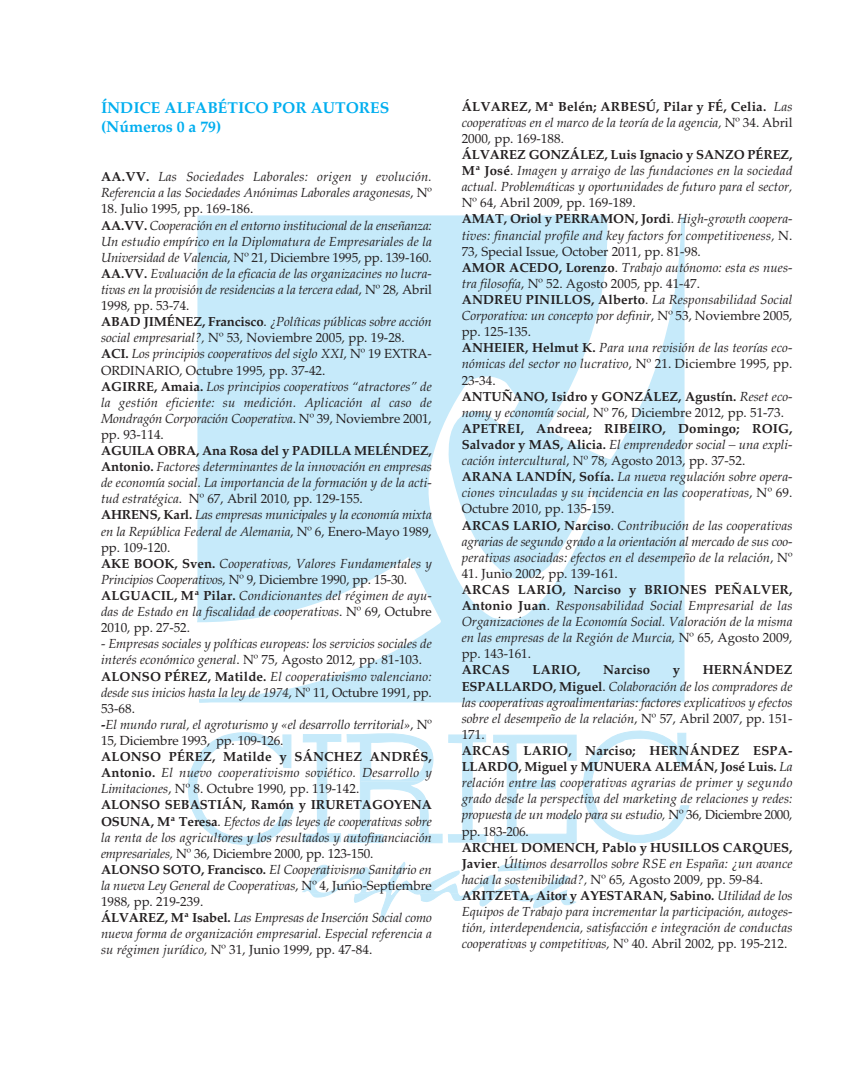
<style>
.page{position:relative;width:844px;height:1092px;background:#fff}
.page>*{position:absolute;margin:0;border:0;box-sizing:border-box;transform-origin:0 0}
.t1{font:700 15.75px/19.2px "Palatino";color:#00aeef}
.t2{font:italic 13.12px/16.1px "Palatino";color:#231f20}
.t3{font:13.12px "Palatino";color:#231f20}
.t4{font:700 13.12px "Palatino";letter-spacing:.015em;color:#231f20}
.s1{font-weight:700;font-style:normal}
.s2{font-style:normal}
</style>
<div class="page">
<svg style="left:188px;top:730px;width:501px;height:193px"></svg>
<svg style="left:197px;top:215px;width:488px;height:488px"></svg>
<p class="t1" style="left:101px;top:97px;width:290px">ÍNDICE ALFABÉTICO POR AUTORES (Números 0 a 79)</p>
<p class="t2" style="left:101px;top:169px;width:332px"><span class="s1">AA.VV.</span> Las Sociedades Laborales: origen y evolución.<br>Referencia a las Sociedades Anónimas Laborales aragonesas<span class="s2">, Nº</span></p>
<p class="t2" style="left:101px;top:201px;width:332px"><span class="s2">18. Julio 1995, pp. 169-186.<br></span><span class="s1">AA.VV.</span> Cooperación en el entorno institucional de la enseñanza:<br>Un estudio empírico en la Diplomatura de Empresariales de la Universidad de Valencia<span class="s2">, Nº 21, Diciembre 1995, pp. 139-160.<br></span><span class="s1">AA.VV.</span> Evaluación de la eficacia de las organizacines no lucra&shy;tivas en la provisión de residencias a la tercera edad<span class="s2">, Nº 28, Abril 1998, pp. 53-74.<br></span><span class="s1">ABAD JIMÉNEZ, Francisco</span><span class="s2">.</span> ¿Políticas públicas sobre acción social empresarial?, <span class="s2">Nº 53, Noviembre 2005, pp. 19-28.<br></span><span class="s1">ACI.</span> Los principios cooperativos del siglo XXI<span class="s2">, Nº 19 EXTRA-ORDINARIO, Octubre 1995, pp. 37-42.<br></span><span class="s1">AGIRRE, Amaia.</span> Los principios cooperativos “atractores” de la gestión eficiente: su medición. Aplicación al caso de Mondragón Corporación Cooperativa<span class="s2">. Nº 39, Noviembre 2001, pp. 93-114.</span></p>
<p class="t2" style="left:101px;top:442px;width:332px"><span class="s1">AGUILA OBRA, Ana Rosa del y PADILLA MELÉNDEZ, Antonio.</span> Factores determinantes de la innovación en empresas de economía social. La importancia de la formación y de la acti&shy;tud estratégica<span class="s2">. Nº 67, Abril 2010, pp. 129-155.<br></span><span class="s1">AHRENS, Karl.</span> Las empresas municipales y la economía mixta en la República Federal de Alemania<span class="s2">, Nº 6, Enero-Mayo 1989, pp. 109-120.<br></span><span class="s1">AKE BOOK, Sven.</span> Cooperativas, Valores Fundamentales y Principios Cooperativos<span class="s2">, Nº 9, Diciembre 1990, pp. 15-30.<br></span><span class="s1">ALGUACIL, Mª Pilar.</span> Condicionantes del régimen de ayu&shy;das de Estado en la fiscalidad de cooperativas<span class="s2">. Nº 69, Octubre 2010, pp. 27-52.</span></p>
<p class="t2" style="left:101px;top:635px;width:332px"><span class="s2">-</span> Empresas sociales y políticas europeas: los servicios sociales de interés económico general<span class="s2">. Nº 75, Agosto 2012, pp. 81-103.<br></span><span class="s1">ALONSO PÉREZ, Matilde.</span> El cooperativismo valenciano: desde sus inicios hasta la ley de 1974<span class="s2">, Nº 11, Octubre 1991, pp.<br>53-68.<br></span><span class="s1">-</span>El mundo rural, el agroturismo y «el desarrollo territorial»<span class="s2">, Nº 15, Diciembre 1993, pp. 109-126.</span></p>
<p class="t2" style="left:101px;top:748px;width:332px"><span class="s1">ALONSO PÉREZ, Matilde y SÁNCHEZ ANDRÉS, Antonio.</span> El nuevo cooperativismo soviético. Desarrollo y Limitaciones<span class="s2">, Nº 8. Octubre 1990, pp. 119-142.<br></span><span class="s1">ALONSO SEBASTIÁN, Ramón y IRURETAGOYENA OSUNA, Mª Teresa</span><span class="s2">.</span> Efectos de las leyes de cooperativas sobre la renta de los agricultores y los resultados y autofinanciación empresariales, <span class="s2">Nº 36, Diciembre 2000, pp. 123-150.<br></span><span class="s1">ALONSO SOTO, Francisco.</span> El Cooperativismo Sanitario en la nueva Ley General de Cooperativas<span class="s2">, Nº 4, Junio-Septiembre 1988, pp. 219-239.<br></span><span class="s1">ÁLVAREZ, Mª Isabel.</span> Las Empresas de Inserción Social como nueva forma de organización empresarial. Especial referencia a su régimen jurídico, <span class="s2">Nº 31, Junio 1999, pp. 47-84.</span></p>
<p class="t2" style="left:461px;top:98px;width:332px;text-align:justify"><span class="s1">ÁLVAREZ, Mª Belén; ARBESÚ, Pilar y FÉ, Celia.</span> Las cooperativas en el marco de la teoría de la agencia, <span class="s2">Nº 34. Abril 2000, pp. 169-188.</span></p>
<p class="t2" style="left:461px;top:146px;width:332px;text-align:justify"><span class="s1">ÁLVAREZ GONZÁLEZ, Luis Ignacio y SANZO PÉREZ, Mª José</span><span class="s2">.</span> Imagen y arraigo de las fundaciones en la sociedad actual. Problemáticas y oportunidades de futuro para el sector,</p>
<p class="t2" style="left:461px;top:195px;width:332px"><span class="s2">Nº 64, Abril 2009, pp. 169-189.<br></span><span class="s1">AMAT, Oriol y PERRAMON, Jordi</span><span class="s2">.</span> High-growth coopera&shy;tives: financial profile and key factors for competitiveness, <span class="s2">N.<br>73, Special Issue, October 2011, pp. 81-98.<br></span><span class="s1">AMOR ACEDO, Lorenzo</span><span class="s2">.</span> Trabajo autónomo: esta es nues&shy;tra filosofía<span class="s2">, Nº 52. Agosto 2005, pp. 41-47.<br></span><span class="s1">ANDREU PINILLOS, Alberto</span><span class="s2">.</span> La Responsabilidad Social Corporativa: un concepto por definir<span class="s2">, Nº 53, Noviembre 2005, pp. 125-135.<br></span><span class="s1">ANHEIER, Helmut K.</span> Para una revisión de las teorías eco&shy;nómicas del sector no lucrativo<span class="s2">, Nº 21. Diciembre 1995, pp.<br>23-34.<br></span><span class="s1">ANTUÑANO, Isidro y GONZÁLEZ, Agustín.</span> Reset eco&shy;nomy y economía social<span class="s2">, Nº 76, Diciembre 2012, pp. 51-73.<br></span><span class="s1">APETREI, Andreea; RIBEIRO, Domingo; ROIG, Salvador y MAS, Alicia.</span> El emprendedor social – una expli&shy;cación intercultural<span class="s2">, Nº 78, Agosto 2013, pp. 37-52.<br></span><span class="s1">ARANA LANDÍN, Sofía.</span> La nueva regulación sobre opera&shy;ciones vinculadas y su incidencia en las cooperativas<span class="s2">, Nº 69.<br>Octubre 2010, pp. 135-159.<br></span><span class="s1">ARCAS LARIO, Narciso</span><span class="s2">.</span> Contribución de las cooperativas agrarias de segundo grado a la orientación al mercado de sus coo&shy;perativas asociadas: efectos en el desempeño de la relación<span class="s2">, Nº</span></p>
<p class="t3" style="left:461px;top:565px;width:158px">41. Junio 2002, pp. 139-161.</p>
<p class="t2" style="left:461px;top:581px;width:332px;text-align:justify"><span class="s1">ARCAS LARIO, Narciso y BRIONES PEÑALVER, Antonio Juan</span><span class="s2">.</span> Responsabilidad Social Empresarial de las Organizaciones de la Economía Social. Valoración de la misma en las empresas de la Región de Murcia, <span class="s2">Nº 65, Agosto 2009, pp. 143-161.</span></p>
<p class="t4" style="left:461px;top:662px;width:50px">ARCAS</p>
<p class="t4" style="left:532px;top:662px;width:50px">LARIO,</p>
<p class="t4" style="left:603px;top:662px;width:49px">Narciso</p>
<p class="t4" style="left:672px;top:662px;width:9px">y</p>
<p class="t2" style="left:461px;top:662px;width:332px;text-align:justify;text-indent:241px"><span class="s1">HERNÁNDEZ ESPALLARDO, Miguel</span><span class="s2">.</span> Colaboración de los compradores de las cooperativas agroalimentarias: factores explicativos y efectos sobre el desempeño de la relación<span class="s2">, Nº 57, Abril 2007, pp. 151- 171.</span></p>
<p class="t2" style="left:461px;top:742px;width:332px;text-align:justify"><span class="s1">ARCAS LARIO, Narciso; HERNÁNDEZ ESPA-LLARDO, Miguel y MUNUERA ALEMÁN, José Luis.</span> La relación entre las cooperativas agrarias de primer y segundo grado desde la perspectiva del marketing de relaciones y redes: propuesta de un modelo para su estudio, <span class="s2">Nº 36, Diciembre 2000, pp. 183-206.</span></p>
<p class="t2" style="left:461px;top:839px;width:332px"><span class="s1">ARCHEL DOMENCH, Pablo y HUSILLOS CARQUES, Javier</span><span class="s2">.</span> Últimos desarrollos sobre RSE en España: ¿un avance hacia la sostenibilidad?, <span class="s2">Nº 65, Agosto 2009, pp. 59-84.<br></span><span class="s1">ARITZETA, Aitor y AYESTARAN, Sabino.</span> Utilidad de los Equipos de Trabajo para incrementar la participación, autoges&shy;tión, interdependencia, satisfacción e integración de conductas cooperativas y competitivas, <span class="s2">Nº 40. Abril 2002, pp. 195-212.</span></p>
</div>
